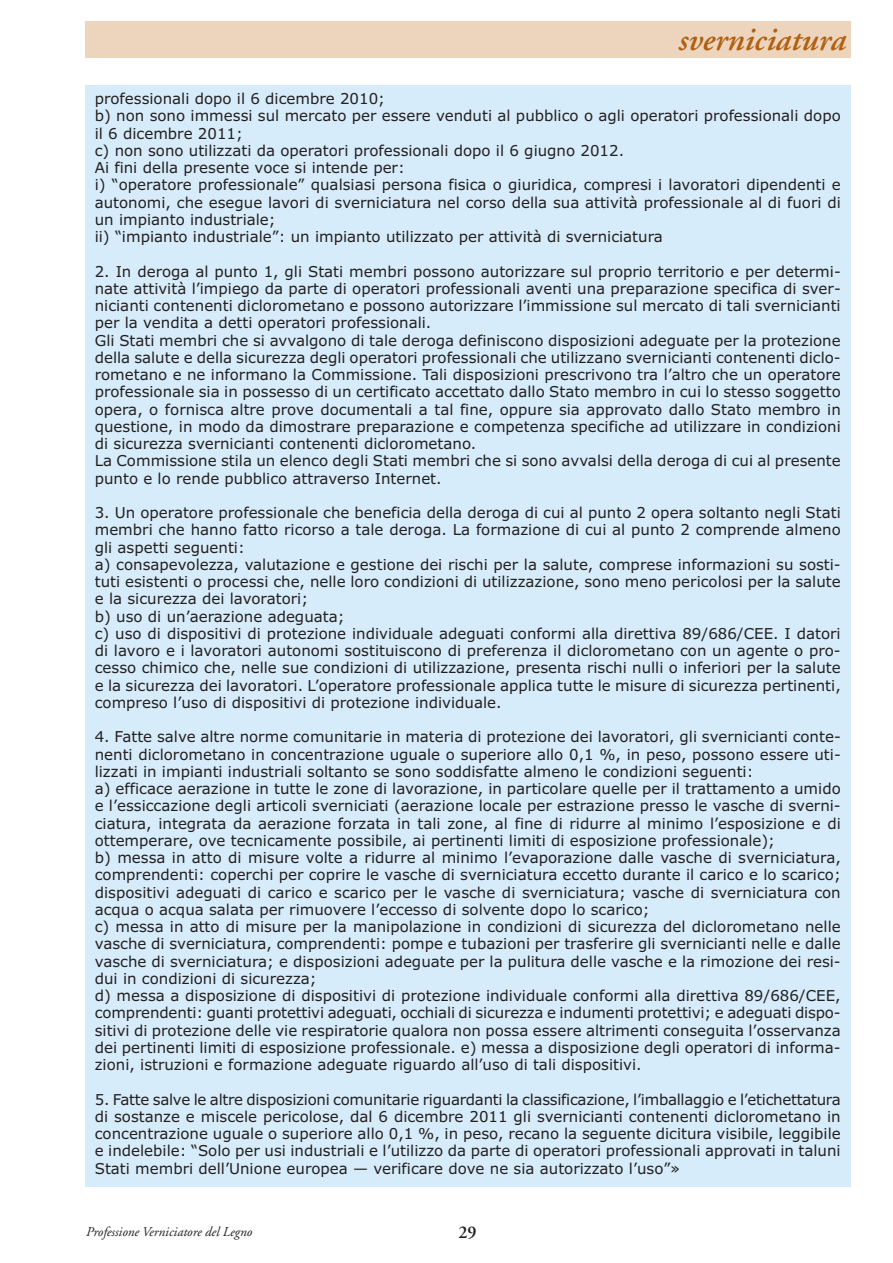
<style>
.page{position:relative;width:893px;height:1263px;background:#fff}
.page>*{position:absolute;margin:0;border:0;box-sizing:border-box;transform-origin:0 0}
.t1{font:italic 600 33px "Adobe Garamond";color:#b06010}
.t2{font:600 18px "Adobe Garamond";color:#231f20}
.t3{font:15px/17.2px "Verdana";color:#231f20}
.t4{font:italic 13.5px "Adobe Garamond";color:#231f20}
</style>
<div class="page">
<div style="left:85px;top:21px;width:765px;height:36px;background:#edd4bd"></div>
<div style="left:85px;top:85px;width:765px;height:1102px;background:#d7ecfa"></div>
<h1 class="t1" style="left:678px;top:26px;width:169px">sverniciatura</h1>
<p class="t3" style="left:95px;top:91px;width:747px">professionali dopo il 6 dicembre 2010;<br>b) non sono immessi sul mercato per essere venduti al pubblico o agli operatori professionali dopo il 6 dicembre 2011;<br>c) non sono utilizzati da operatori professionali dopo il 6 giugno 2012.<br>Ai fini della presente voce si intende per:<br>i) “operatore professionale” qualsiasi persona fisica o giuridica, compresi i lavoratori dipendenti e autonomi, che esegue lavori di sverniciatura nel corso della sua attività professionale al di fuori di un impianto industriale;<br>ii) “impianto industriale”: un impianto utilizzato per attività di sverniciatura</p>
<p class="t3" style="left:95px;top:264px;width:747px">2. In deroga al punto 1, gli Stati membri possono autorizzare sul proprio territorio e per determi&shy;nate attività l’impiego da parte di operatori professionali aventi una preparazione specifica di sver&shy;nicianti contenenti diclorometano e possono autorizzare l’immissione sul mercato di tali svernicianti per la vendita a detti operatori professionali.<br>Gli Stati membri che si avvalgono di tale deroga definiscono disposizioni adeguate per la protezione della salute e della sicurezza degli operatori professionali che utilizzano svernicianti contenenti diclo&shy;rometano e ne informano la Commissione. Tali disposizioni prescrivono tra l’altro che un operatore professionale sia in possesso di un certificato accettato dallo Stato membro in cui lo stesso soggetto opera, o fornisca altre prove documentali a tal fine, oppure sia approvato dallo Stato membro in questione, in modo da dimostrare preparazione e competenza specifiche ad utilizzare in condizioni di sicurezza svernicianti contenenti diclorometano.<br>La Commissione stila un elenco degli Stati membri che si sono avvalsi della deroga di cui al presente punto e lo rende pubblico attraverso Internet.</p>
<p class="t3" style="left:95px;top:505px;width:747px">3. Un operatore professionale che beneficia della deroga di cui al punto 2 opera soltanto negli Stati membri che hanno fatto ricorso a tale deroga. La formazione di cui al punto 2 comprende almeno gli aspetti seguenti:<br>a) consapevolezza, valutazione e gestione dei rischi per la salute, comprese informazioni su sosti&shy;tuti esistenti o processi che, nelle loro condizioni di utilizzazione, sono meno pericolosi per la salute e la sicurezza dei lavoratori;<br>b) uso di un’aerazione adeguata;<br>c) uso di dispositivi di protezione individuale adeguati conformi alla direttiva 89/686/CEE. I datori di lavoro e i lavoratori autonomi sostituiscono di preferenza il diclorometano con un agente o pro&shy;cesso chimico che, nelle sue condizioni di utilizzazione, presenta rischi nulli o inferiori per la salute e la sicurezza dei lavoratori. L’operatore professionale applica tutte le misure di sicurezza pertinenti, compreso l’uso di dispositivi di protezione individuale.</p>
<p class="t3" style="left:95px;top:730px;width:747px">4. Fatte salve altre norme comunitarie in materia di protezione dei lavoratori, gli svernicianti conte&shy;nenti diclorometano in concentrazione uguale o superiore allo 0,1 %, in peso, possono essere uti&shy;lizzati in impianti industriali soltanto se sono soddisfatte almeno le condizioni seguenti:<br>a) efficace aerazione in tutte le zone di lavorazione, in particolare quelle per il trattamento a umido e l’essiccazione degli articoli sverniciati (aerazione locale per estrazione presso le vasche di sverni&shy;ciatura, integrata da aerazione forzata in tali zone, al fine di ridurre al minimo l’esposizione e di ottemperare, ove tecnicamente possibile, ai pertinenti limiti di esposizione professionale);<br>b) messa in atto di misure volte a ridurre al minimo l’evaporazione dalle vasche di sverniciatura, comprendenti: coperchi per coprire le vasche di sverniciatura eccetto durante il carico e lo scarico; dispositivi adeguati di carico e scarico per le vasche di sverniciatura; vasche di sverniciatura con acqua o acqua salata per rimuovere l’eccesso di solvente dopo lo scarico;<br>c) messa in atto di misure per la manipolazione in condizioni di sicurezza del diclorometano nelle vasche di sverniciatura, comprendenti: pompe e tubazioni per trasferire gli svernicianti nelle e dalle vasche di sverniciatura; e disposizioni adeguate per la pulitura delle vasche e la rimozione dei resi&shy;dui in condizioni di sicurezza;<br>d) messa a disposizione di dispositivi di protezione individuale conformi alla direttiva 89/686/CEE, comprendenti: guanti protettivi adeguati, occhiali di sicurezza e indumenti protettivi; e adeguati dispo&shy;sitivi di protezione delle vie respiratorie qualora non possa essere altrimenti conseguita l’osservanza dei pertinenti limiti di esposizione professionale. e) messa a disposizione degli operatori di informa&shy;zioni, istruzioni e formazione adeguate riguardo all’uso di tali dispositivi.</p>
<p class="t3" style="left:95px;top:1092px;width:747px;text-align:justify">5. Fatte salve le altre disposizioni comunitarie riguardanti la classificazione, l’imballaggio e l’etichettatura di sostanze e miscele pericolose, dal 6 dicembre 2011 gli svernicianti contenenti diclorometano in concentrazione uguale o superiore allo 0,1 %, in peso, recano la seguente dicitura visibile, leggibile e indelebile: “Solo per usi industriali e l’utilizzo da parte di operatori professionali approvati in taluni Stati membri dell’Unione europea — verificare dove ne sia autorizzato l’uso”»</p>
<p class="t4" style="left:86px;top:1227px;width:167px">Professione Verniciatore del Legno</p>
<p class="t2" style="left:458px;top:1225px;width:20px">29</p>
</div>
